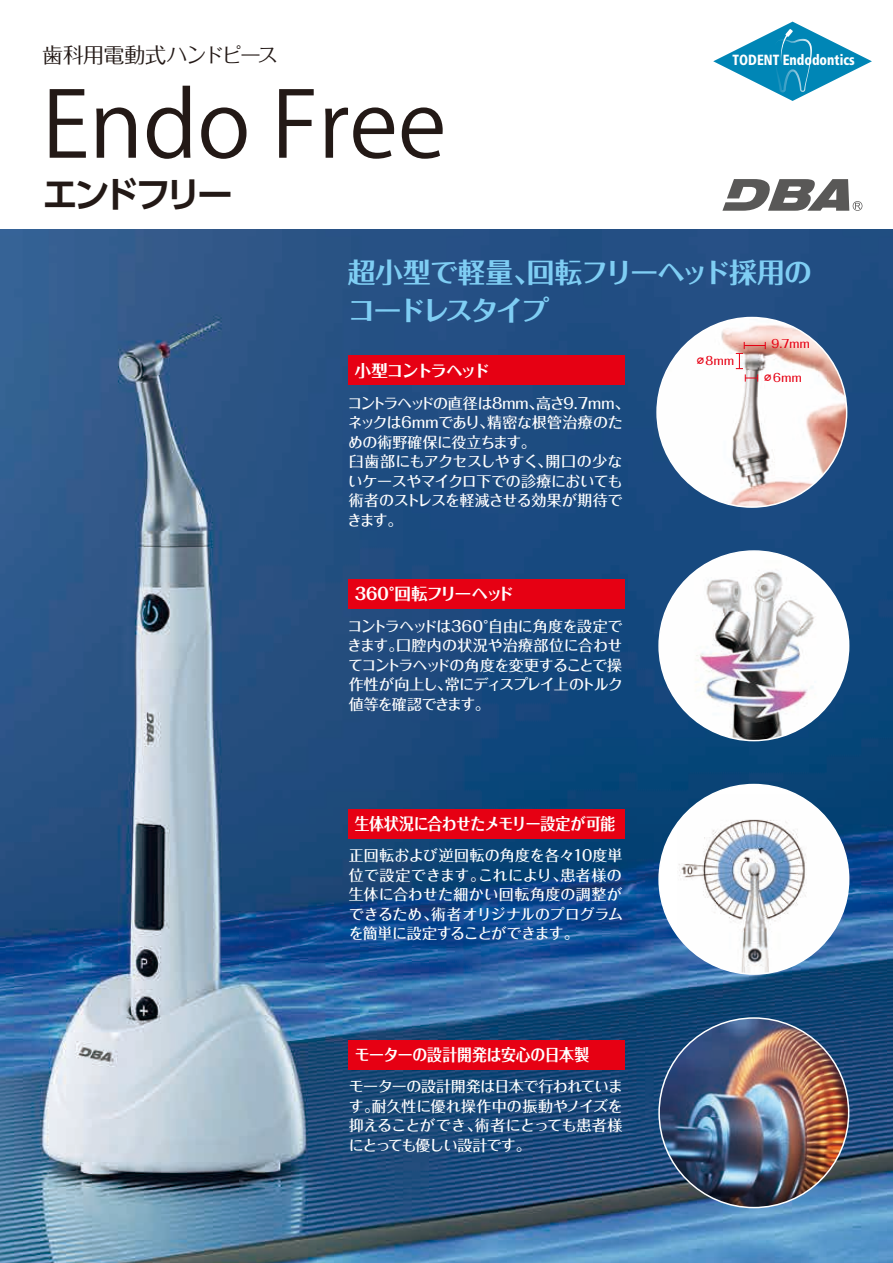
<style>
.page{position:relative;width:893px;height:1263px;background:#fff}
.page>*{position:absolute;margin:0;border:0;box-sizing:border-box;transform-origin:0 0}
.t1{font:90px "Koz Go Pr 6 N";color:#231916}
.t2{font:700 36px "UD Shin Go Pro De";letter-spacing:-.115em;color:#231916}
.t3{font:700 27.75px/37.5px "Folk Pro";letter-spacing:-.06em;color:#7fcef4}
.t4{font:21px "Folk Pro";letter-spacing:-.04em;color:#231916}
.t5{font:700 16.5px "Folk Pro";letter-spacing:-.03em;color:#fff;scale:.9 1}
.t6{font:700 16.5px "Folk Pro";letter-spacing:-.01em;color:#fff;scale:.9 1}
.t7{font:700 16.5px "Folk Pro";letter-spacing:-.075em;color:#fff}
.t8{font:700 16.5px "Folk Pro";letter-spacing:-.105em;color:#fff}
.t9{font:500 15px/19.5px "Folk Pro";letter-spacing:-.03em;color:#fff;text-align:justify}
.t10{font:900 condensed 14.7px "Frutiger";color:#fff;scale:.9 1}
.t11{font:500 11.4px "Folk Pro";letter-spacing:.035em;color:#e60013}
</style>
<div class="page">
<img style="left:0;top:230px;width:893px;height:1033px">
<div style="left:349px;top:355px;width:276px;height:30px;background:#e60013"></div>
<div style="left:349px;top:579px;width:276px;height:29px;background:#e60013"></div>
<div style="left:349px;top:809px;width:276px;height:30px;background:#e60013"></div>
<img style="left:661px;top:560px;width:188px;height:180px">
<div style="left:659px;top:784px;width:190px;height:190px;background:#fff;border-radius:50%"></div>
<img style="left:677px;top:794px;width:172px;height:180px">
<div style="left:349px;top:1040px;width:276px;height:30px;background:#e60013"></div>
<img style="left:657px;top:317px;width:190px;height:190px;border-radius:95px">
<svg style="left:736px;top:342px;width:30px;height:40px"></svg>
<svg style="left:713px;top:22px;width:159px;height:79px"></svg>
<img style="left:659px;top:1018px;width:190px;height:189px;border-radius:95px">
<svg style="left:722px;top:179px;width:140px;height:32px"></svg>
<h3 class="t4" style="left:42px;top:37px;width:238px">歯科用電動式ハンドピース</h3>
<h1 class="t1" style="left:42px;top:74px;width:406px">Endo Free</h1>
<h2 class="t2" style="left:42px;top:165px;width:193px">エンドフリー</h2>
<p class="t10" style="left:733px;top:51px;width:137px">TODENT Endodontics</p>
<h3 class="t3" style="left:348px;top:250px;width:466px">超小型で軽量、回転フリーヘッド採用のコードレスタイプ</h3>
<p class="t8" style="left:355px;top:357px;width:137px">小型コントラヘッド</p>
<p class="t9" style="left:347px;top:391px;width:284px;text-align:left">コントラヘッドの直径は8mm、高さ9.7mm、ネックは6mmであり、精密な根管治療のための術野確保に役立ちます。<br>臼歯部にもアクセスしやすく、開口の少ないケースやマイクロ下での診療においても術者のストレスを軽減させる効果が期待できます。</p>
<p class="t7" style="left:355px;top:580px;width:160px">360°回転フリーヘッド</p>
<p class="t9" style="left:347px;top:614px;width:277px">コントラヘッドは360°自由に角度を設定できます。口腔内の状況や治療部位に合わせてコントラヘッドの角度を変更することで操作性が向上し、常にディスプレイ上のトルク値等を確認できます。</p>
<p class="t5" style="left:355px;top:809px;width:291px">生体状況に合わせたメモリー設定が可能</p>
<p class="t9" style="left:349px;top:844px;width:276px">正回転および逆回転の角度を各々10度単位で設定できます。これにより、患者様の生体に合わせた細かい回転角度の調整ができるため、術者オリジナルのプログラムを簡単に設定することができます。</p>
<p class="t6" style="left:355px;top:1040px;width:262px">モーターの設計開発は安心の日本製</p>
<p class="t9" style="left:349px;top:1075px;width:276px">モーターの設計開発は日本で行われています。耐久性に優れ操作中の振動やノイズを抑えることができ、術者にとっても患者様にとっても優しい設計です。</p>
<p class="t11" style="left:695px;top:351px;width:41px">∅8mm</p>
<p class="t11" style="left:771px;top:334px;width:40px">9.7mm</p>
<p class="t11" style="left:762px;top:368px;width:41px">∅6mm</p>
</div>
